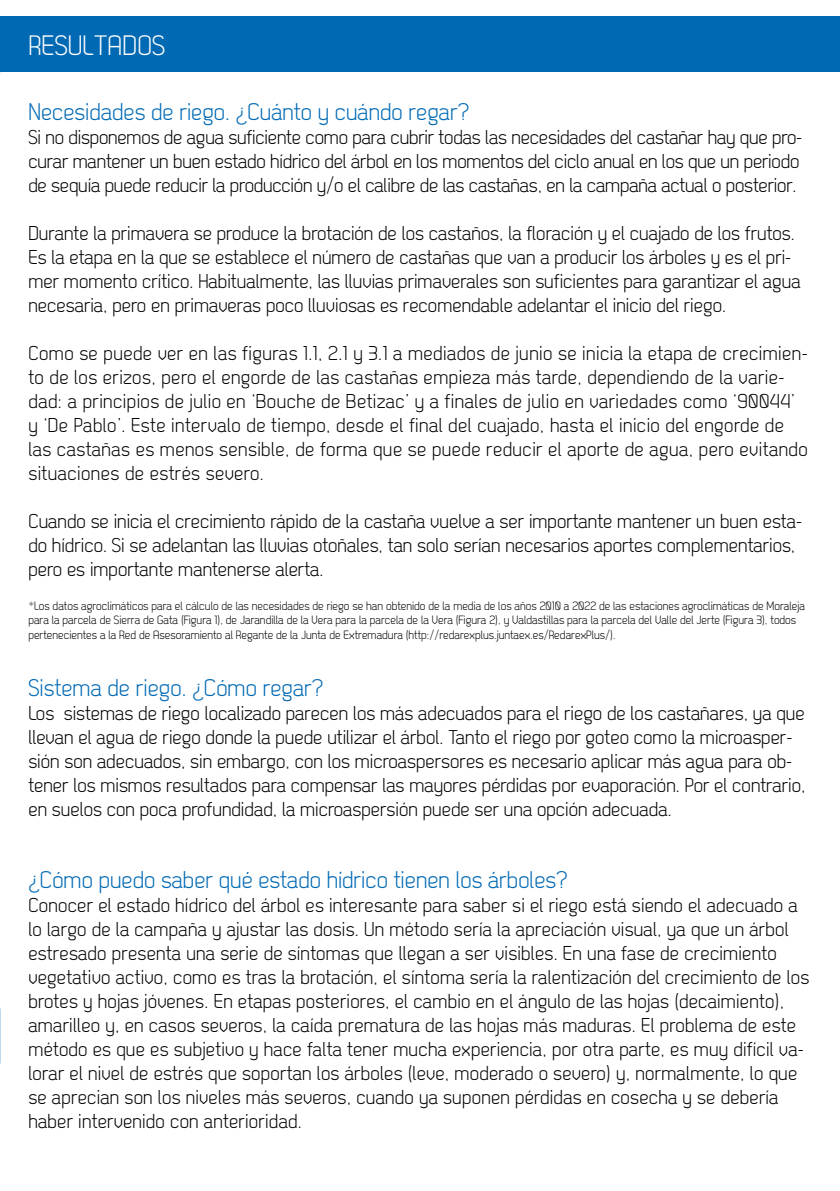
<style>
.page{position:relative;width:840px;height:1191px;background:#fff}
.page>*{position:absolute;margin:0;border:0;box-sizing:border-box;transform-origin:0 0}
.t1{font:28px "Dekar";color:#fff}
.t2{font:24px "Dekar";color:#0069b4}
.t3{font:20px/24px "Dekar";color:#000}
.t4{font:20px/24px "Dekar";letter-spacing:.02em;color:#000}
.t5{font:12px/14.4px "Dekar";color:#000}
.s1{font-family:"Interstate";font-weight:200}
</style>
<div class="page">
<div style="left:0;top:16px;width:839px;height:56px;background:#0069b4"></div>
<h1 class="t1" style="left:28px;top:31px;width:138px">RESULTADOS</h1>
<p class="t2" style="left:28px;top:100px;width:442px">Necesidades de riego. ¿Cuánto y cuándo regar?</p>
<p class="t3" style="left:28px;top:126px;width:775px">Si no disponemos de agua suficiente como para cubrir todas las necesidades del castañar hay que pro&shy;curar mantener un buen estado hídrico del árbol en los momentos del ciclo anual en los que un periodo de sequía puede reducir la producción y<span class="s1">/</span>o el calibre de las castañas, en la campaña actual o posterior.</p>
<p class="t3" style="left:28px;top:222px;width:773px">Durante la primavera se produce la brotación de los castaños, la floración y el cuajado de los frutos.<br>Es la etapa en la que se establece el número de castañas que van a producir los árboles y es el pri&shy;mer momento crítico. Habitualmente, las lluvias primaverales son suficientes para garantizar el agua necesaria, pero en primaveras poco lluviosas es recomendable adelantar el inicio del riego.</p>
<p class="t4" style="left:28px;top:342px;width:780px">Como se puede ver en las figuras 1.1, 2.1 y 3.1 a mediados de junio se inicia la etapa de crecimien&shy;to de los erizos, pero el engorde de las castañas empieza más tarde, dependiendo de la varie&shy;dad: a principios de julio en ‘Bouche de Betizac’ y a finales de julio en variedades como ‘90044’ y ‘De Pablo’. Este intervalo de tiempo, desde el final del cuajado, hasta el inicio del engorde de las castañas es menos sensible, de forma que se puede reducir el aporte de agua, pero evitando situaciones de estrés severo.</p>
<p class="t3" style="left:28px;top:510px;width:775px">Cuando se inicia el crecimiento rápido de la castaña vuelve a ser importante mantener un buen esta&shy;do hídrico. Si se adelantan las lluvias otoñales, tan solo serían necesarios aportes complementarios, pero es importante mantenerse alerta.</p>
<p class="t5" style="left:28px;top:599px;width:777px"><span class="s1">*</span>Los datos agroclimáticos para el cálculo de las necesidades de riego se han obtenido de la media de los años 2010 a 2022 de las estaciones agroclimáticas de Moraleja para la parcela de Sierra de Gata (Figura 1), de Jarandilla de la Vera para la parcela de la Vera (Figura 2), y Valdastillas para la parcela del Valle del Jerte (Figura 3), todos pertenecientes a la Red de Asesoramiento al Regante de la Junta de Extremadura (http:<span class="s1">//</span>redarexplus.juntaex.es<span class="s1">/</span>RedarexPlus<span class="s1">/</span>).</p>
<p class="t2" style="left:28px;top:676px;width:296px">Sistema de riego. ¿Cómo regar?</p>
<p class="t3" style="left:28px;top:702px;width:778px">Los sistemas de riego localizado parecen los más adecuados para el riego de los castañares, ya que llevan el agua de riego donde la puede utilizar el árbol. Tanto el riego por goteo como la microasper&shy;sión son adecuados, sin embargo, con los microaspersores es necesario aplicar más agua para ob&shy;tener los mismos resultados para compensar las mayores pérdidas por evaporación. Por el contrario, en suelos con poca profundidad, la microaspersión puede ser una opción adecuada.</p>
<p class="t2" style="left:28px;top:868px;width:540px">¿Cómo puedo saber qué estado hídrico tienen los árboles?</p>
<p class="t3" style="left:28px;top:894px;width:782px">Conocer el estado hídrico del árbol es interesante para saber si el riego está siendo el adecuado a lo largo de la campaña y ajustar las dosis. Un método sería la apreciación visual, ya que un árbol estresado presenta una serie de síntomas que llegan a ser visibles. En una fase de crecimiento vegetativo activo, como es tras la brotación, el síntoma sería la ralentización del crecimiento de los brotes y hojas jóvenes. En etapas posteriores, el cambio en el ángulo de las hojas (decaimiento), amarilleo y, en casos severos, la caída prematura de las hojas más maduras. El problema de este método es que es subjetivo y hace falta tener mucha experiencia, por otra parte, es muy difícil va&shy;lorar el nivel de estrés que soportan los árboles (leve, moderado o severo) y, normalmente, lo que se aprecian son los niveles más severos, cuando ya suponen pérdidas en cosecha y se debería haber intervenido con anterioridad.</p>
</div>
